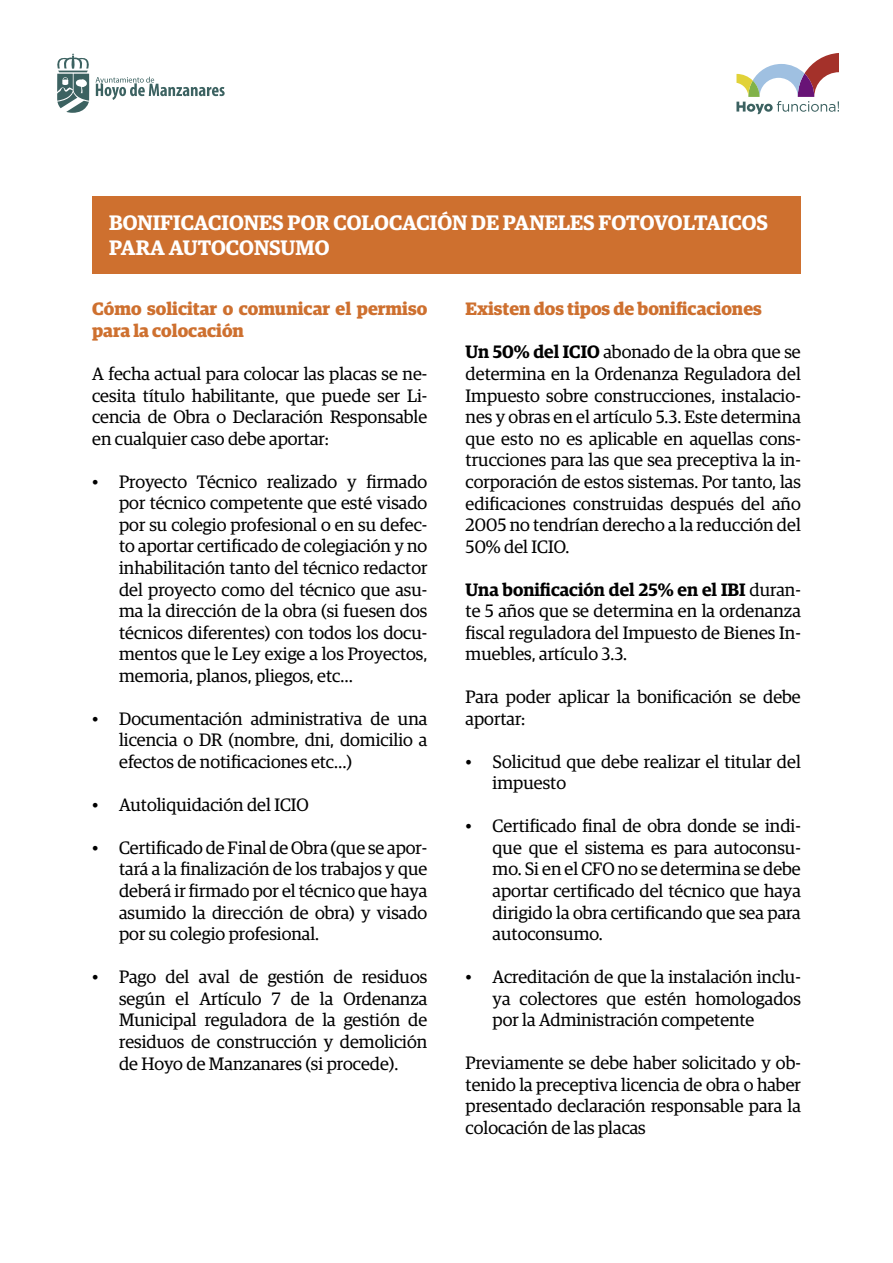
<style>
.page{position:relative;width:893px;height:1263px;background:#fff}
.page>*{position:absolute;margin:0;border:0;box-sizing:border-box;transform-origin:0 0}
.t1{font:600 21px/25.2px "Guardian Egyp";color:#fff}
.t2{font:18px/21.6px "Guardian Egyp";color:#000;text-align:justify}
.t3{font:700 18px/21.6px "Guardian Egyp";color:#ce702f}
.s1{font-weight:600}
</style>
<div class="page">
<svg style="left:57px;top:53px;width:168px;height:60px"></svg>
<svg style="left:736px;top:53px;width:103px;height:61px"></svg>
<div style="left:92px;top:196px;width:709px;height:78px;background:#ce702f"></div>
<p class="t1" style="left:109px;top:208px;width:660px">BONIFICACIONES POR COLOCACIÓN DE PANELES FOTOVOLTAICOS<br>PARA AUTOCONSUMO</p>
<p class="t3" style="left:92px;top:297px;width:337px">Cómo solicitar o comunicar el permiso para la colocación</p>
<p class="t2" style="left:92px;top:362px;width:337px">A fecha actual para colocar las placas se ne&shy;cesita título habilitante, que puede ser Li&shy;cencia de Obra o Declaración Responsable en cualquier caso debe aportar:</p>
<p class="t2" style="left:119px;top:469px;width:310px;text-indent:-27px">• Proyecto Técnico realizado y firmado por técnico competente que esté visado por su colegio profesional o en su defec&shy;to aportar certificado de colegiación y no inhabilitación tanto del técnico redactor del proyecto como del técnico que asu&shy;ma la dirección de la obra (si fuesen dos técnicos diferentes) con todos los docu&shy;mentos que le Ley exige a los Proyectos, memoria, planos, pliegos, etc…</p>
<p class="t2" style="left:119px;top:707px;width:310px;text-indent:-27px">• Documentación administrativa de una licencia o DR (nombre, dni, domicilio a efectos de notificaciones etc…)</p>
<p class="t2" style="left:92px;top:793px;width:218px">• Autoliquidación del ICIO</p>
<p class="t2" style="left:119px;top:836px;width:310px;text-indent:-27px">• Certificado de Final de Obra (que se apor&shy;tará a la finalización de los trabajos y que deberá ir firmado por el técnico que haya asumido la dirección de obra) y visado por su colegio profesional.</p>
<p class="t2" style="left:119px;top:965px;width:310px;text-indent:-27px">• Pago del aval de gestión de residuos según el Artículo 7 de la Ordenanza Municipal reguladora de la gestión de residuos de construcción y demolición de Hoyo de Manzanares (si procede).</p>
<p class="t3" style="left:466px;top:297px;width:298px">Existen dos tipos de bonificaciones</p>
<p class="t2" style="left:466px;top:340px;width:337px"><span class="s1">Un 50% del ICIO</span> abonado de la obra que se determina en la Ordenanza Reguladora del Impuesto sobre construcciones, instalacio&shy;nes y obras en el artículo 5.3. Este determina que esto no es aplicable en aquellas cons&shy;trucciones para las que sea preceptiva la in&shy;corporación de estos sistemas. Por tanto, las edificaciones construidas después del año 2005 no tendrían derecho a la reducción del 50% del ICIO.</p>
<p class="t2" style="left:466px;top:577px;width:337px"><span class="s1">Una bonificación del 25% en el IBI</span> duran&shy;te 5 años que se determina en la ordenanza fiscal reguladora del Impuesto de Bienes In&shy;muebles, artículo 3.3.</p>
<p class="t2" style="left:466px;top:685px;width:337px">Para poder aplicar la bonificación se debe aportar:</p>
<p class="t2" style="left:493px;top:749px;width:310px;text-indent:-27px">• Solicitud que debe realizar el titular del impuesto</p>
<p class="t2" style="left:493px;top:814px;width:310px;text-indent:-27px">• Certificado final de obra donde se indi&shy;que que el sistema es para autoconsu&shy;mo. Si en el CFO no se determina se debe aportar certificado del técnico que haya dirigido la obra certificando que sea para autoconsumo.</p>
<p class="t2" style="left:493px;top:965px;width:310px;text-indent:-27px">• Acreditación de que la instalación inclu&shy;ya colectores que estén homologados por la Administración competente</p>
<p class="t2" style="left:466px;top:1051px;width:337px">Previamente se debe haber solicitado y ob&shy;tenido la preceptiva licencia de obra o haber presentado declaración responsable para la colocación de las placas</p>
</div>
